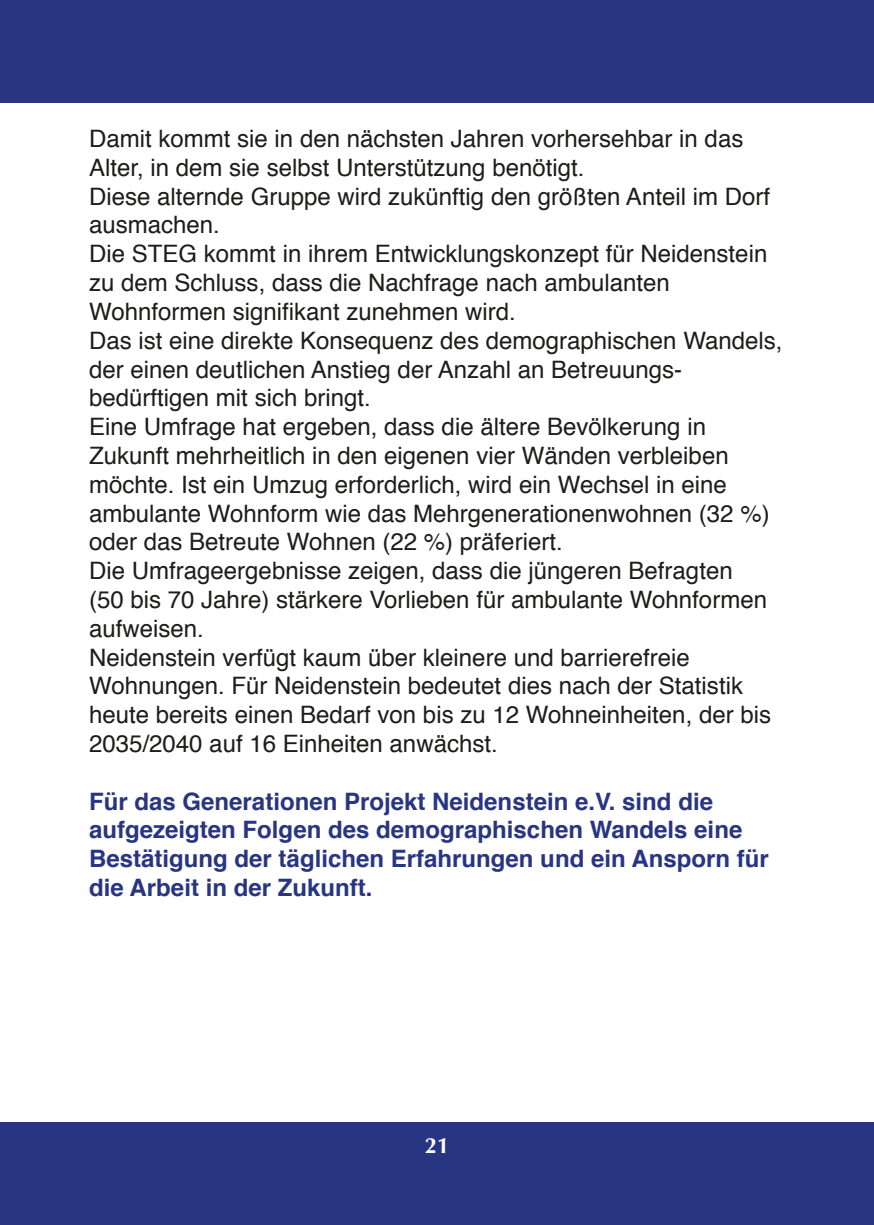
<style>
.page{position:relative;width:874px;height:1225px;background:#fff}
.page>*{position:absolute;margin:0;border:0;box-sizing:border-box;transform-origin:0 0}
.t1{font:24px/28.8px "Helvetica";color:#1d1d1b}
.t2{font:700 24px/28.8px "Helvetica";color:#283583}
.t3{font:700 22px "Optima";color:#fff}
</style>
<div class="page">
<div style="left:0;top:0;width:873px;height:102px;background:#283583"></div>
<div style="left:0;top:1123px;width:873px;height:102px;background:#283583"></div>
<p class="t1" style="left:89px;top:126px;width:694px">Damit kommt sie in den nächsten Jahren vorhersehbar in das Alter, in dem sie selbst Unterstützung benötigt.<br>Diese alternde Gruppe wird zukünftig den größten Anteil im Dorf ausmachen.<br>Die STEG kommt in ihrem Entwicklungskonzept für Neidenstein zu dem Schluss, dass die Nachfrage nach ambulanten Wohnformen signifikant zunehmen wird.<br>Das ist eine direkte Konsequenz des demographischen Wandels, der einen deutlichen Anstieg der Anzahl an Betreuungs&shy;bedürftigen mit sich bringt.<br>Eine Umfrage hat ergeben, dass die ältere Bevölkerung in Zukunft mehrheitlich in den eigenen vier Wänden verbleiben möchte. Ist ein Umzug erforderlich, wird ein Wechsel in eine ambulante Wohnform wie das Mehrgenerationenwohnen (32 %) oder das Betreute Wohnen (22 %) präferiert.<br>Die Umfrageergebnisse zeigen, dass die jüngeren Befragten<br>(50 bis 70 Jahre) stärkere Vorlieben für ambulante Wohnformen aufweisen.<br>Neidenstein verfügt kaum über kleinere und barrierefreie Wohnungen. Für Neidenstein bedeutet dies nach der Statistik heute bereits einen Bedarf von bis zu 12 Wohneinheiten, der bis 2035/2040 auf 16 Einheiten anwächst.</p>
<p class="t2" style="left:89px;top:789px;width:681px">Für das Generationen Projekt Neidenstein e.V. sind die aufgezeigten Folgen des demographischen Wandels eine Bestätigung der täglichen Erfahrungen und ein Ansporn für die Arbeit in der Zukunft.</p>
<p class="t3" style="left:424px;top:1132px;width:26px">21</p>
</div>
